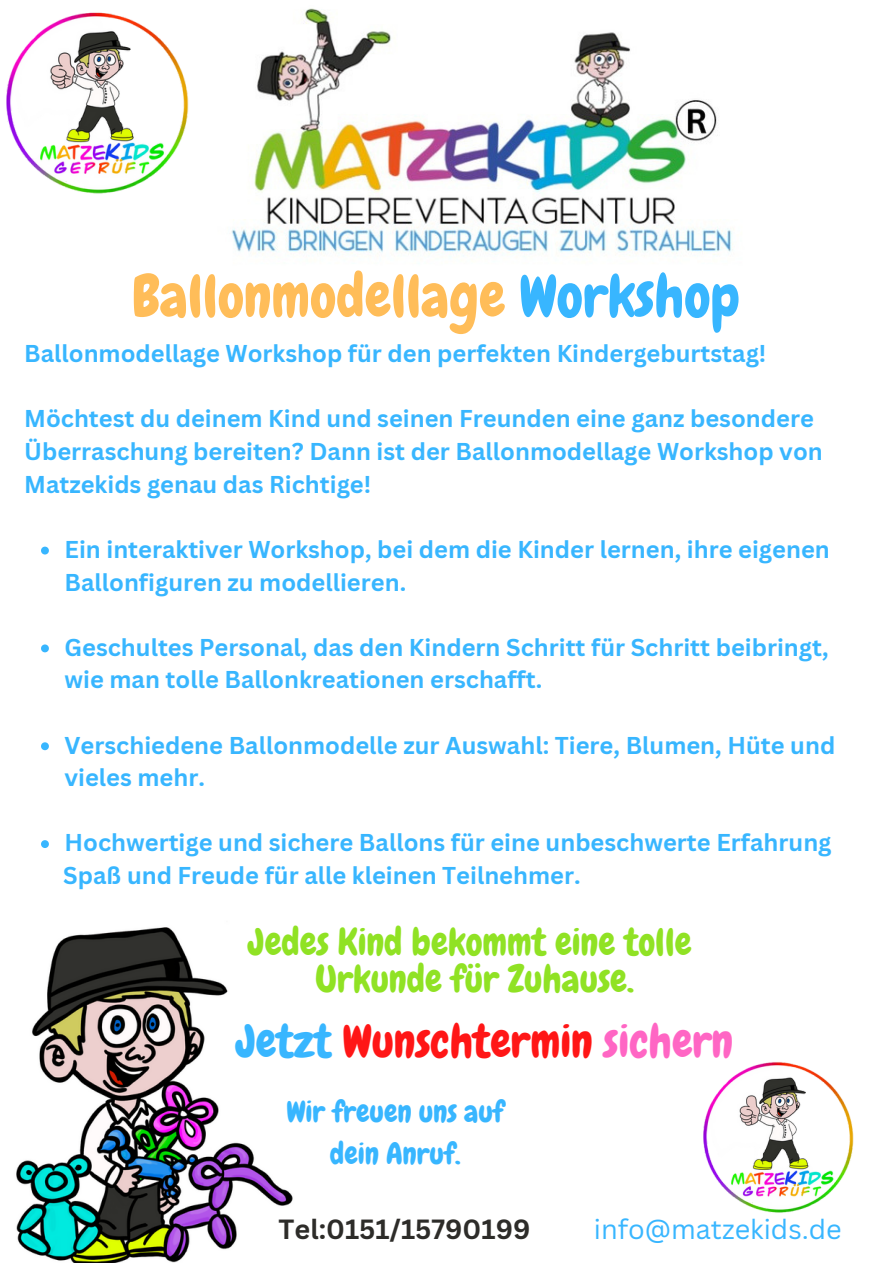
<style>
.page{position:relative;width:893px;height:1264px;background:#fff}
.page>*{position:absolute;margin:0;border:0;box-sizing:border-box;transform-origin:0 0}
.t1{font:58.65px "Chewy";color:#ffbd59}
.t2{font:45.9px "Chewy";color:#ff1616}
.t3{font:37.65px "Chewy";color:#90e224}
.t4{font:30px "Chewy";color:#38b6ff}
.t5{font:700 27px "Canva Sans";color:#2d2c29}
.t6{font:27px "Canva Sans";color:#38b6ff}
.t7{font:700 23.7px/32.5px "Canva Sans";color:#38b6ff}
.s1{color:#38b6ff}
.s2{color:#ff66c4}
</style>
<div class="page">
<img style="left:188px;top:8px;width:545px;height:248px">
<img style="left:6px;top:12px;width:182px;height:182px">
<img style="left:16px;top:927px;width:277px;height:335px">
<svg style="left:41px;top:546px;width:8px;height:8px"></svg>
<svg style="left:41px;top:644px;width:8px;height:8px"></svg>
<svg style="left:41px;top:742px;width:8px;height:8px"></svg>
<svg style="left:41px;top:840px;width:8px;height:8px"></svg>
<img style="left:703px;top:1062px;width:150px;height:151px">
<p class="t1" style="left:132px;top:259px;width:609px">Ballonmodellage <span class="s1">Workshop</span></p>
<p class="t7" style="left:24px;top:337px;width:743px">Ballonmodellage Workshop für den perfekten Kindergeburtstag!</p>
<p class="t7" style="left:24px;top:402px;width:800px">Möchtest du deinem Kind und seinen Freunden eine ganz besondere<br>Überraschung bereiten? Dann ist der Ballonmodellage Workshop von<br>Matzekids genau das Richtige!</p>
<p class="t7" style="left:64px;top:532px;width:766px">Ein interaktiver Workshop, bei dem die Kinder lernen, ihre eigenen<br>Ballonfiguren zu modellieren.</p>
<p class="t7" style="left:64px;top:630px;width:765px">Geschultes Personal, das den Kindern Schritt für Schritt beibringt, wie man tolle Ballonkreationen erschafft.</p>
<p class="t7" style="left:64px;top:728px;width:772px">Verschiedene Ballonmodelle zur Auswahl: Tiere, Blumen, Hüte und vieles mehr.</p>
<p class="t7" style="left:64px;top:826px;width:768px">Hochwertige und sichere Ballons für eine unbeschwerte Erfahrung</p>
<p class="t7" style="left:63px;top:858px;width:519px">Spaß und Freude für alle kleinen Teilnehmer.</p>
<p class="t3" style="left:248px;top:917px;width:444px">Jedes Kind bekommt eine tolle</p>
<p class="t3" style="left:315px;top:954px;width:320px">Urkunde für Zuhause.</p>
<p class="t2" style="left:236px;top:1012px;width:498px"><span class="s1">Jetzt</span> Wunschtermin <span class="s2">sichern</span></p>
<p class="t4" style="left:286px;top:1092px;width:219px">Wir freuen uns auf</p>
<p class="t4" style="left:330px;top:1134px;width:132px">dein Anruf.</p>
<p class="t5" style="left:278px;top:1210px;width:253px">Tel:0151/15790199</p>
<p class="t6" style="left:593px;top:1210px;width:249px">info@matzekids.de</p>
</div>
